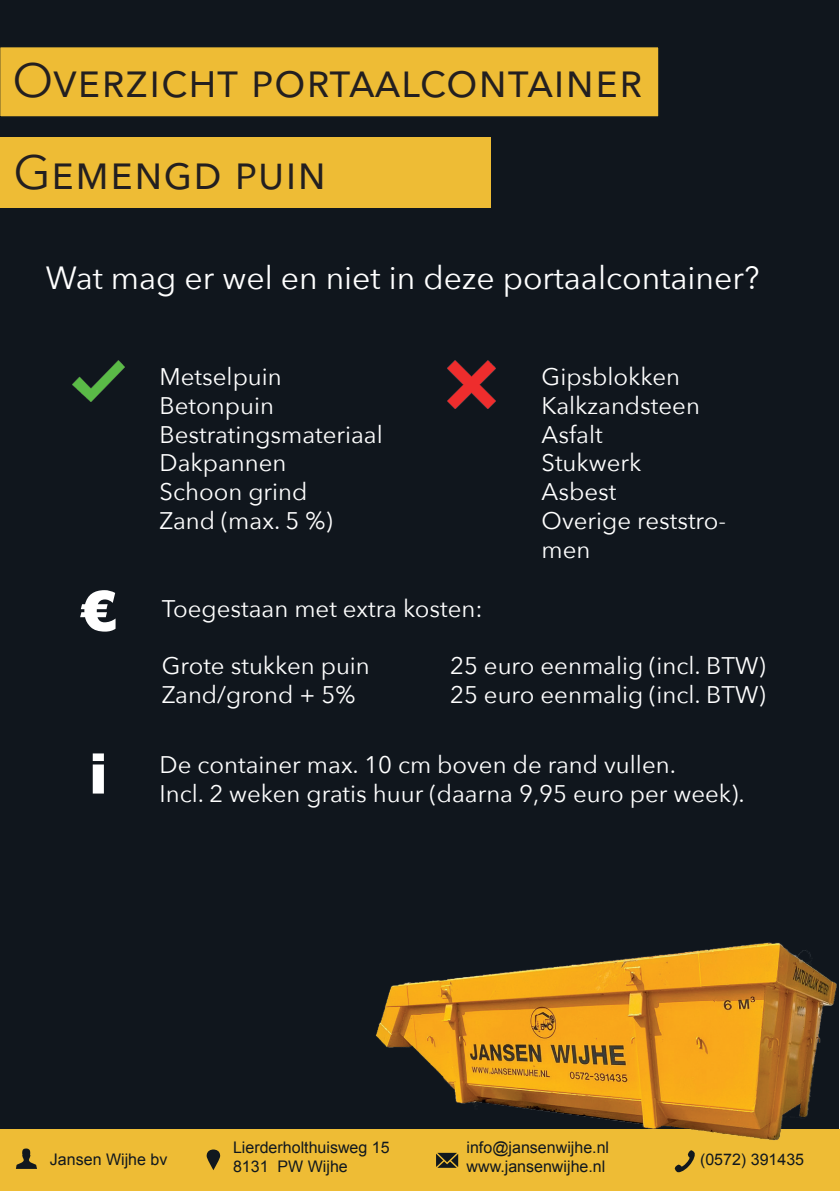
<style>
.page{position:relative;width:840px;height:1191px;background:#fff}
.page>*{position:absolute;margin:0;border:0;box-sizing:border-box;transform-origin:0 0}
.t1{font:900 56px "Arial";color:#fff}
.t2{font:48px/92.2px "Avenir Next";color:#231f20}
.t3{font:32px "Avenir Next";color:#fff}
.t4{font:24px/28.8px "Avenir Next";color:#fff}
.t5{font:16px/19.2px "Arial";color:#11181e}
</style>
<div class="page">
<div style="left:0;top:0;width:838px;height:1191px;background:#10161d"></div>
<div style="left:0;top:47px;width:659px;height:70px;background:#eebc35"></div>
<div style="left:0;top:137px;width:490px;height:71px;background:#eebc35"></div>
<img style="left:72px;top:361px;width:52px;height:40px">
<img style="left:447px;top:361px;width:48px;height:47px">
<div style="left:0;top:1129px;width:839px;height:62px;background:#eebc35"></div>
<img style="left:376px;top:816px;width:463px;height:325px">
<svg style="left:674px;top:1150px;width:21px;height:23px"></svg>
<svg style="left:206px;top:1149px;width:14px;height:21px"></svg>
<svg style="left:436px;top:1152px;width:22px;height:15px"></svg>
<svg style="left:16px;top:1148px;width:21px;height:20px"></svg>
<h2 class="t2" style="left:12px;top:32px;width:631px">Overzicht portaalcontainer<br>Gemengd puin</h2>
<h3 class="t3" style="left:46px;top:250px;width:714px">Wat mag er wel en niet in deze portaalcontainer?</h3>
<h1 class="t1" style="left:80px;top:570px;width:39px">€</h1>
<h1 class="t1" style="left:89px;top:733px;width:20px">i</h1>
<p class="t4" style="left:159px;top:361px;width:224px">Metselpuin<br>Betonpuin<br>Bestratingsmateriaal<br>Dakpannen<br>Schoon grind<br>Zand (max. 5 %)</p>
<p class="t4" style="left:541px;top:361px;width:186px">Gipsblokken<br>Kalkzandsteen<br>Asfalt<br>Stukwerk<br>Asbest<br>Overige reststro&shy;men</p>
<p class="t4" style="left:162px;top:593px;width:322px">Toegestaan met extra kosten:</p>
<p class="t4" style="left:162px;top:650px;width:209px">Grote stukken puin</p>
<p class="t4" style="left:450px;top:650px;width:317px">25 euro eenmalig (incl. BTW)</p>
<p class="t4" style="left:162px;top:679px;width:195px">Zand/grond + 5%</p>
<p class="t4" style="left:450px;top:679px;width:317px">25 euro eenmalig (incl. BTW)</p>
<p class="t4" style="left:159px;top:749px;width:517px">De container max. 10 cm boven de rand vullen.</p>
<p class="t4" style="left:159px;top:778px;width:586px">Incl. 2 weken gratis huur (daarna 9,95 euro per week).</p>
<p class="t5" style="left:233px;top:1137px;width:158px">Lierderholthuisweg 15<br>8131 PW Wijhe</p>
<p class="t5" style="left:466px;top:1138px;width:144px">info@jansenwijhe.nl www.jansenwijhe.nl</p>
<p class="t5" style="left:50px;top:1149px;width:119px">Jansen Wijhe bv</p>
<p class="t5" style="left:699px;top:1150px;width:106px">(0572) 391435</p>
</div>
